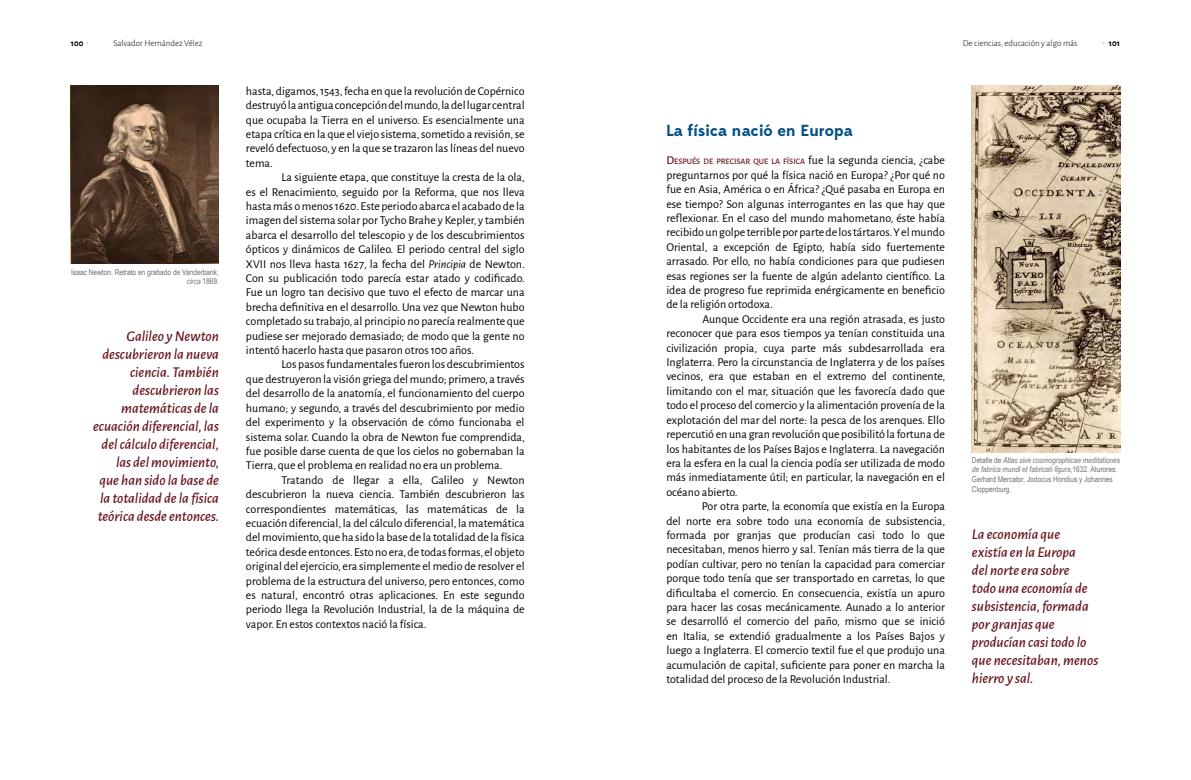
<style>
.page{position:relative;width:1191px;height:780px;background:#fff}
.page>*{position:absolute;margin:0;border:0;box-sizing:border-box;transform-origin:0 0}
.t1{font:700 16px "Edmondsans";color:#045186}
.t2{font:italic 500 15px/18px "Alegreya Sans";color:#68161f;text-align:right}
.t3{font:12px/14.4px "Alegreya Sans";color:#000;text-align:justify}
.t4{font:300 9px "Alegreya Sans";color:#000}
.t5{font:700 9px "Alegreya Sans";color:#000}
.t6{font:500 8.4px "Alegreya Sans";color:#68161f}
.t7{font:8px/9.6px "Arial Narrow";color:#706f6f;text-align:right}
.s1{font-style:italic}
.s2{font-size:12px}
.s3{font-weight:400;font-size:12px;color:#000}
</style>
<div class="page">
<img style="left:71px;top:85px;width:148px;height:179px">
<img style="left:972px;top:85px;width:148px;height:367px">
<p class="t5" style="left:71px;top:37px;width:14px">100</p>
<p class="t4" style="left:113px;top:37px;width:91px">Salvador Hernández Vélez</p>
<p class="t4" style="left:962px;top:37px;width:116px">De ciencias, educación y algo más</p>
<p class="t5" style="left:1109px;top:37px;width:13px">101</p>
<p class="t3" style="left:246px;top:83px;width:280px">hasta, digamos, 1543, fecha en que la revolución de Copérnico destruyó la antigua concepción del mundo, la del lugar central que ocupaba la Tierra en el universo. Es esencialmente una etapa crítica en la que el viejo sistema, sometido a revisión, se reveló defectuoso, y en la que se trazaron las líneas del nuevo tema.</p>
<p class="t3" style="left:246px;top:169px;width:280px;text-indent:35px">La siguiente etapa, que constituye la cresta de la ola, es el Renacimiento, seguido por la Reforma, que nos lleva hasta más o menos 1620. Este periodo abarca el acabado de la imagen del sistema solar por Tycho Brahe y Kepler, y también abarca el desarrollo del telescopio y de los descubrimientos ópticos y dinámicos de Galileo. El periodo central del siglo XVII nos lleva hasta 1627, la fecha del <span class="s1">Principia</span> de Newton.<br>Con su publicación todo parecía estar atado y codificado.<br>Fue un logro tan decisivo que tuvo el efecto de marcar una brecha definitiva en el desarrollo. Una vez que Newton hubo completado su trabajo, al principio no parecía realmente que pudiese ser mejorado demasiado; de modo que la gente no intentó hacerlo hasta que pasaron otros 100 años.</p>
<p class="t3" style="left:246px;top:357px;width:280px;text-indent:35px">Los pasos fundamentales fueron los descubrimientos que destruyeron la visión griega del mundo; primero, a través del desarrollo de la anatomía, el funcionamiento del cuerpo humano; y segundo, a través del descubrimiento por medio del experimento y la observación de cómo funcionaba el sistema solar. Cuando la obra de Newton fue comprendida, fue posible darse cuenta de que los cielos no gobernaban la Tierra, que el problema en realidad no era un problema.</p>
<p class="t3" style="left:246px;top:472px;width:280px;text-indent:35px">Tratando de llegar a ella, Galileo y Newton descubrieron la nueva ciencia. También descubrieron las correspondientes matemáticas, las matemáticas de la ecuación diferencial, la del cálculo diferencial, la matemática del movimiento, que ha sido la base de la totalidad de la física teórica desde entonces. Esto no era, de todas formas, el objeto original del ejercicio, era simplemente el medio de resolver el problema de la estructura del universo, pero entonces, como es natural, encontró otras aplicaciones. En este segundo periodo llega la Revolución Industrial, la de la máquina de vapor. En estos contextos nació la física.</p>
<h1 class="t1" style="left:666px;top:120px;width:188px">La física nació en Europa</h1>
<p class="t6" style="left:666px;top:156px;width:280px"><span class="s2">D</span>ESPUÉS DE PRECISAR QUE LA FÍSICA <span class="s3">fue la segunda ciencia, ¿cabe</span></p>
<p class="t3" style="left:666px;top:167px;width:280px">preguntarnos por qué la física nació en Europa? ¿Por qué no fue en Asia, América o en África? ¿Qué pasaba en Europa en ese tiempo? Son algunas interrogantes en las que hay que reflexionar. En el caso del mundo mahometano, éste había recibido un golpe terrible por parte de los tártaros. Y el mundo Oriental, a excepción de Egipto, había sido fuertemente arrasado. Por ello, no había condiciones para que pudiesen esas regiones ser la fuente de algún adelanto científico. La idea de progreso fue reprimida enérgicamente en beneficio de la religión ortodoxa.</p>
<p class="t3" style="left:666px;top:311px;width:280px;text-indent:36px">Aunque Occidente era una región atrasada, es justo reconocer que para esos tiempos ya tenían constituida una civilización propia, cuya parte más subdesarrollada era Inglaterra. Pero la circunstancia de Inglaterra y de los países vecinos, era que estaban en el extremo del continente, limitando con el mar, situación que les favorecía dado que todo el proceso del comercio y la alimentación provenía de la explotación del mar del norte: la pesca de los arenques. Ello repercutió en una gran revolución que posibilitó la fortuna de los habitantes de los Países Bajos e Inglaterra. La navegación era la esfera en la cual la ciencia podía ser utilizada de modo más inmediatamente útil; en particular, la navegación en el océano abierto.</p>
<p class="t3" style="left:666px;top:498px;width:280px;text-indent:35px">Por otra parte, la economía que existía en la Europa del norte era sobre todo una economía de subsistencia, formada por granjas que producían casi todo lo que necesitaban, menos hierro y sal. Tenían más tierra de la que podían cultivar, pero no tenían la capacidad para comerciar porque todo tenía que ser transportado en carretas, lo que dificultaba el comercio. En consecuencia, existía un apuro para hacer las cosas mecánicamente. Aunado a lo anterior se desarrolló el comercio del paño, mismo que se inició en Italia, se extendió gradualmente a los Países Bajos y luego a Inglaterra. El comercio textil fue el que produjo una acumulación de capital, suficiente para poner en marcha la totalidad del proceso de la Revolución Industrial.</p>
<p class="t7" style="left:71px;top:267px;width:149px">Isaac Newton. Retrato en grabado de Vanderbank, <span class="s1">circa</span> 1869.</p>
<p class="t2" style="left:93px;top:326px;width:127px">Galileo y Newton descubrieron la nueva ciencia. También descubrieron las matemáticas de la ecuación diferencial, las del cálculo diferencial, las del movimiento, que han sido la base de la totalidad de la física teórica desde entonces.</p>
<p class="t7" style="left:972px;top:455px;width:150px;text-align:left">Detalle de <span class="s1">Atlas sive cosmographicae meditationes de fabrica mundi et fabricati figura</span>,1632. Aturores:<br>Gerhard Mercator, Jodocus Hondius y Johannes Cloppenburg.</p>
<p class="t2" style="left:972px;top:524px;width:128px;text-align:left">La economía que existía en la Europa<br>del norte era sobre<br>todo una economía de subsistencia, formada por granjas que producían casi todo lo que necesitaban, menos hierro y sal.</p>
</div>
